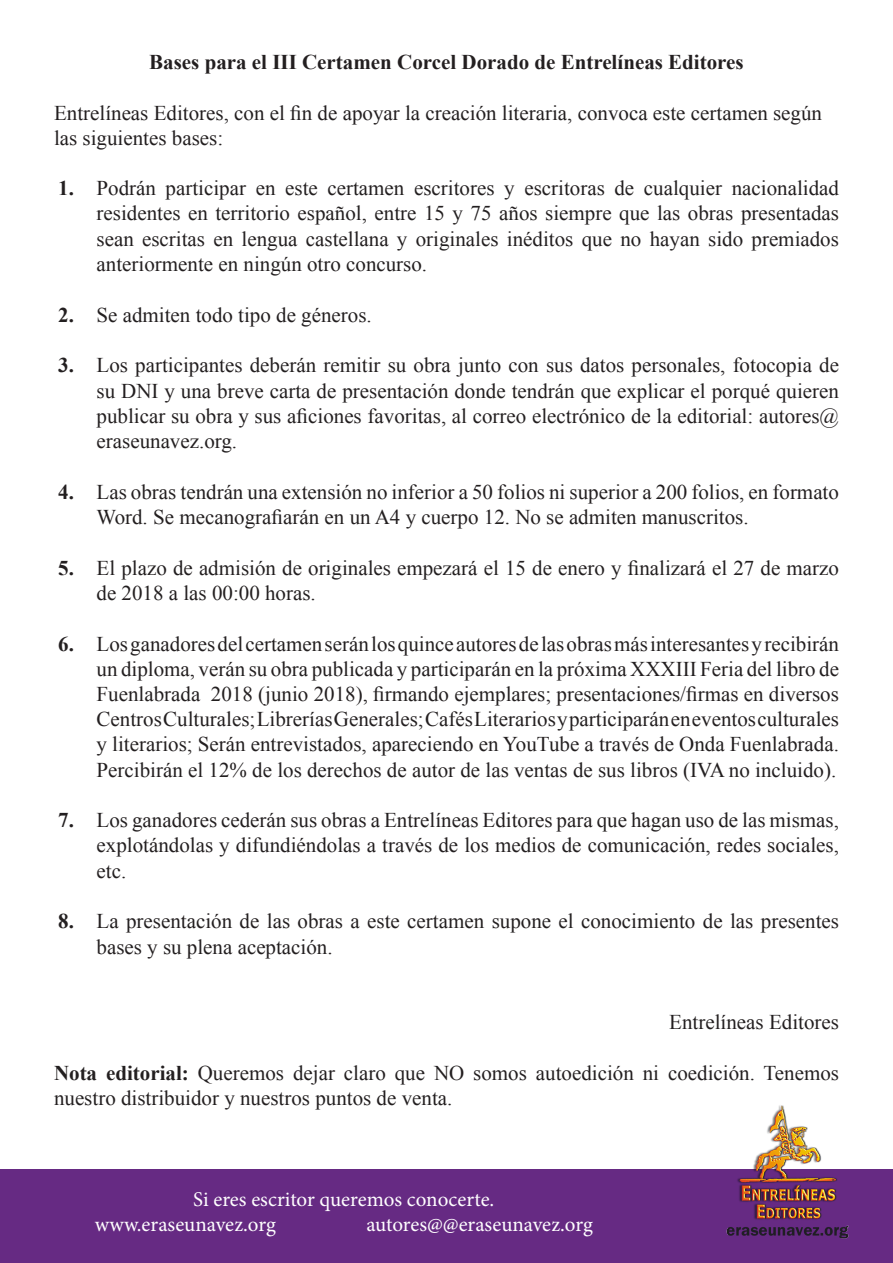
<style>
.page{position:relative;width:893px;height:1263px;background:#fff}
.page>*{position:absolute;margin:0;border:0;box-sizing:border-box;transform-origin:0 0}
.t1{font:21px/25.2px "Times New Roman";color:#231f20}
.t2{font:21px "Minion Pro";color:#fff}
.t3{font:700 21px "Times New Roman";color:#231f20}
.s1{font-weight:700}
</style>
<div class="page">
<div style="left:0;top:1169px;width:893px;height:94px;background:#662a83"></div>
<img style="left:726px;top:1105px;width:123px;height:134px">
<p class="t3" style="left:149px;top:48px;width:596px">Bases para el III Certamen Corcel Dorado de Entrelíneas Editores</p>
<p class="t1" style="left:54px;top:100px;width:770px">Entrelíneas Editores, con el fin de apoyar la creación literaria, convoca este certamen según las siguientes bases:</p>
<p class="t1" style="left:97px;top:175px;width:744px;text-align:justify;text-indent:-38px"><span class="s1">1.</span> Podrán participar en este certamen escritores y escritoras de cualquier nacionalidad residentes en territorio español, entre 15 y 75 años siempre que las obras presentadas sean escritas en lengua castellana y originales inéditos que no hayan sido premiados anteriormente en ningún otro concurso.</p>
<p class="t1" style="left:58px;top:302px;width:315px"><span class="s1">2.</span> Se admiten todo tipo de géneros.</p>
<p class="t1" style="left:97px;top:352px;width:744px;text-align:justify;text-indent:-38px"><span class="s1">3.</span> Los participantes deberán remitir su obra junto con sus datos personales, fotocopia de su DNI y una breve carta de presentación donde tendrán que explicar el porqué quieren publicar su obra y sus aficiones favoritas, al correo electrónico de la editorial: autores@ eraseunavez.org.</p>
<p class="t1" style="left:97px;top:479px;width:744px;text-indent:-38px"><span class="s1">4.</span> Las obras tendrán una extensión no inferior a 50 folios ni superior a 200 folios, en formato<br>Word. Se mecanografiarán en un A4 y cuerpo 12. No se admiten manuscritos.</p>
<p class="t1" style="left:97px;top:555px;width:744px;text-indent:-38px"><span class="s1">5.</span> El plazo de admisión de originales empezará el 15 de enero y finalizará el 27 de marzo de 2018 a las 00:00 horas.</p>
<p class="t1" style="left:97px;top:630px;width:744px;text-align:justify;text-indent:-38px"><span class="s1">6.</span> Los ganadores del certamen serán los quince autores de las obras más interesantes y recibirán un diploma, verán su obra publicada y participarán en la próxima XXXIII Feria del libro de Fuenlabrada 2018 (junio 2018), firmando ejemplares; presentaciones/firmas en diversos Centros Culturales; Librerías Generales; Cafés Literarios y participarán en eventos culturales y literarios; Serán entrevistados, apareciendo en YouTube a través de Onda Fuenlabrada.<br>Percibirán el 12% de los derechos de autor de las ventas de sus libros (IVA no incluido).</p>
<p class="t1" style="left:97px;top:807px;width:744px;text-align:justify;text-indent:-38px"><span class="s1">7.</span> Los ganadores cederán sus obras a Entrelíneas Editores para que hagan uso de las mismas, explotándolas y difundiéndolas a través de los medios de comunicación, redes sociales, etc.</p>
<p class="t1" style="left:97px;top:908px;width:744px;text-indent:-38px"><span class="s1">8.</span> La presentación de las obras a este certamen supone el conocimiento de las presentes bases y su plena aceptación.</p>
<p class="t1" style="left:669px;top:1009px;width:171px">Entrelíneas Editores</p>
<p class="t1" style="left:54px;top:1060px;width:786px"><span class="s1">Nota editorial:</span> Queremos dejar claro que NO somos autoedición ni coedición. Tenemos nuestro distribuidor y nuestros puntos de venta.</p>
<p class="t2" style="left:193px;top:1185px;width:302px">Si eres escritor queremos conocerte.</p>
<p class="t2" style="left:95px;top:1210px;width:183px">www.eraseunavez.org</p>
<p class="t2" style="left:366px;top:1210px;width:228px">autores@@eraseunavez.org</p>
</div>
